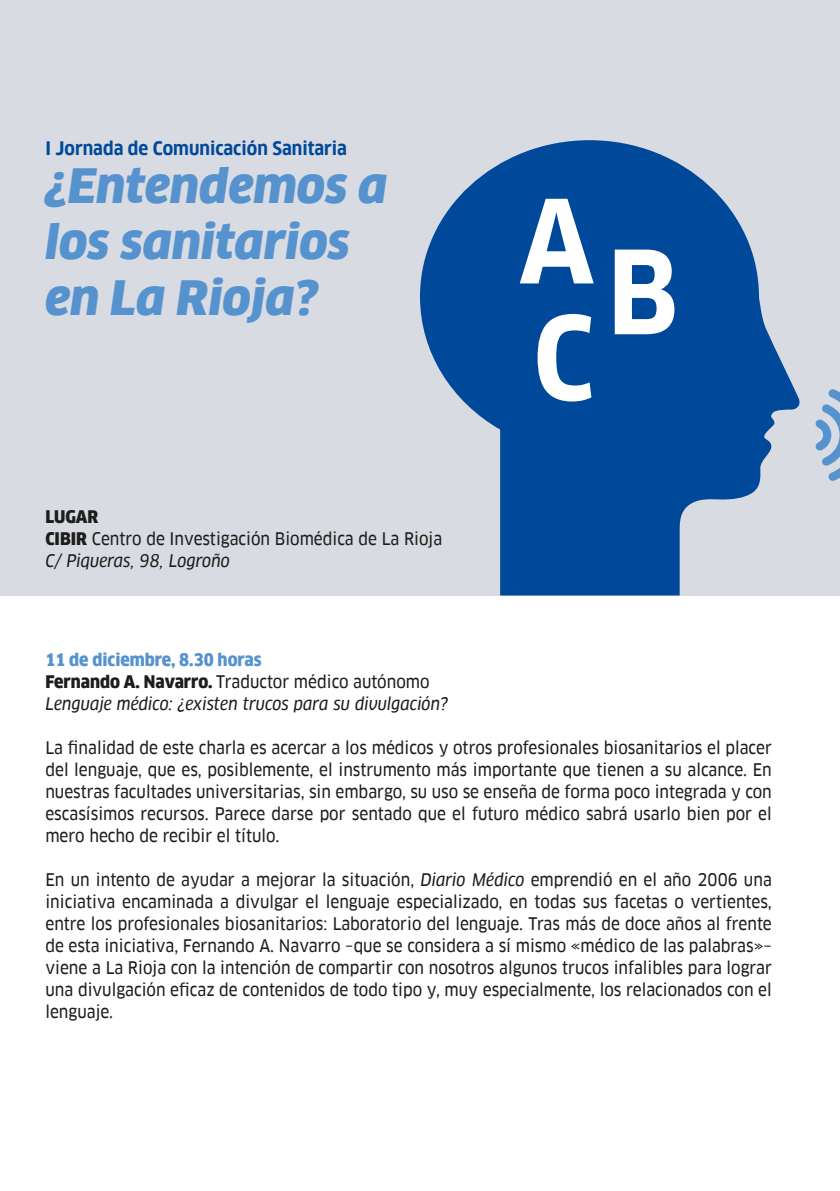
<style>
.page{position:relative;width:840px;height:1191px;background:#fff}
.page>*{position:absolute;margin:0;border:0;box-sizing:border-box;transform-origin:0 0}
.t1{font:700 112.8px/91.2px "Clan Offc Pro Narr";color:#fff}
.t2{font:italic 900 46.4px/55.6px "Clan Offc Pro";color:#5693ce}
.t3{font:700 18.2px "Clan Offc Pro Narr";color:#00499a}
.t4{font:17px/22px "Clan Offc Pro Narr News";color:#1d1d1b;text-align:justify}
.t5{font:italic 17px/22px "Clan Offc Pro Narr News";color:#1d1d1b}
.t6{font:900 17px "Clan Offc Pro Narr";color:#5693ce}
.t7{font:900 17px "Clan Offc Pro Narr";color:#1d1d1b}
.s1{font-family:"Clan Offc Pro Narr";font-weight:900}
.s2{font-style:italic}
.s3{font-family:"Clan Offc Pro Narr";font-weight:900;font-style:normal}
.s4{font-style:normal}
</style>
<div class="page">
<div style="left:0;top:0;width:839px;height:595px;background:#d8dbe1"></div>
<svg style="left:420px;top:140px;width:380px;height:455px;fill:#00499a"></svg>
<svg style="left:815px;top:389px;width:24px;height:92px"></svg>
<p class="t3" style="left:45px;top:137px;width:303px">I Jornada de Comunicación Sanitaria</p>
<h2 class="t2" style="left:45px;top:159px;width:343px">¿Entendemos a los sanitarios en La Rioja?</h2>
<p class="t7" style="left:45px;top:507px;width:54px">LUGAR</p>
<p class="t4" style="left:45px;top:528px;width:398px"><span class="s1">CIBIR</span> Centro de Investigación Biomédica de La Rioja<br><span class="s2">C/ Piqueras, 98, Logroño</span></p>
<h1 class="t1" style="left:518px;top:221px;width:161px">AB<br>C</h1>
<p class="t6" style="left:45px;top:649px;width:218px">11 de diciembre, 8.30 horas</p>
<p class="t5" style="left:45px;top:670px;width:404px"><span class="s3">Fernando A. Navarro.</span> <span class="s4">Traductor médico autónomo<br></span>Lenguaje médico: ¿existen trucos para su divulgación?</p>
<p class="t4" style="left:45px;top:736px;width:727px">La finalidad de este charla es acercar a los médicos y otros profesionales biosanitarios el placer del lenguaje, que es, posiblemente, el instrumento más importante que tienen a su alcance. En nuestras facultades universitarias, sin embargo, su uso se enseña de forma poco integrada y con escasísimos recursos. Parece darse por sentado que el futuro médico sabrá usarlo bien por el mero hecho de recibir el título.</p>
<p class="t4" style="left:45px;top:868px;width:727px">En un intento de ayudar a mejorar la situación, <span class="s2">Diario Médico</span> emprendió en el año 2006 una iniciativa encaminada a divulgar el lenguaje especializado, en todas sus facetas o vertientes, entre los profesionales biosanitarios: Laboratorio del lenguaje. Tras más de doce años al frente de esta iniciativa, Fernando A. Navarro –que se considera a sí mismo «médico de las palabras»– viene a La Rioja con la intención de compartir con nosotros algunos trucos infalibles para lograr una divulgación eficaz de contenidos de todo tipo y, muy especialmente, los relacionados con el lenguaje.</p>
</div>
